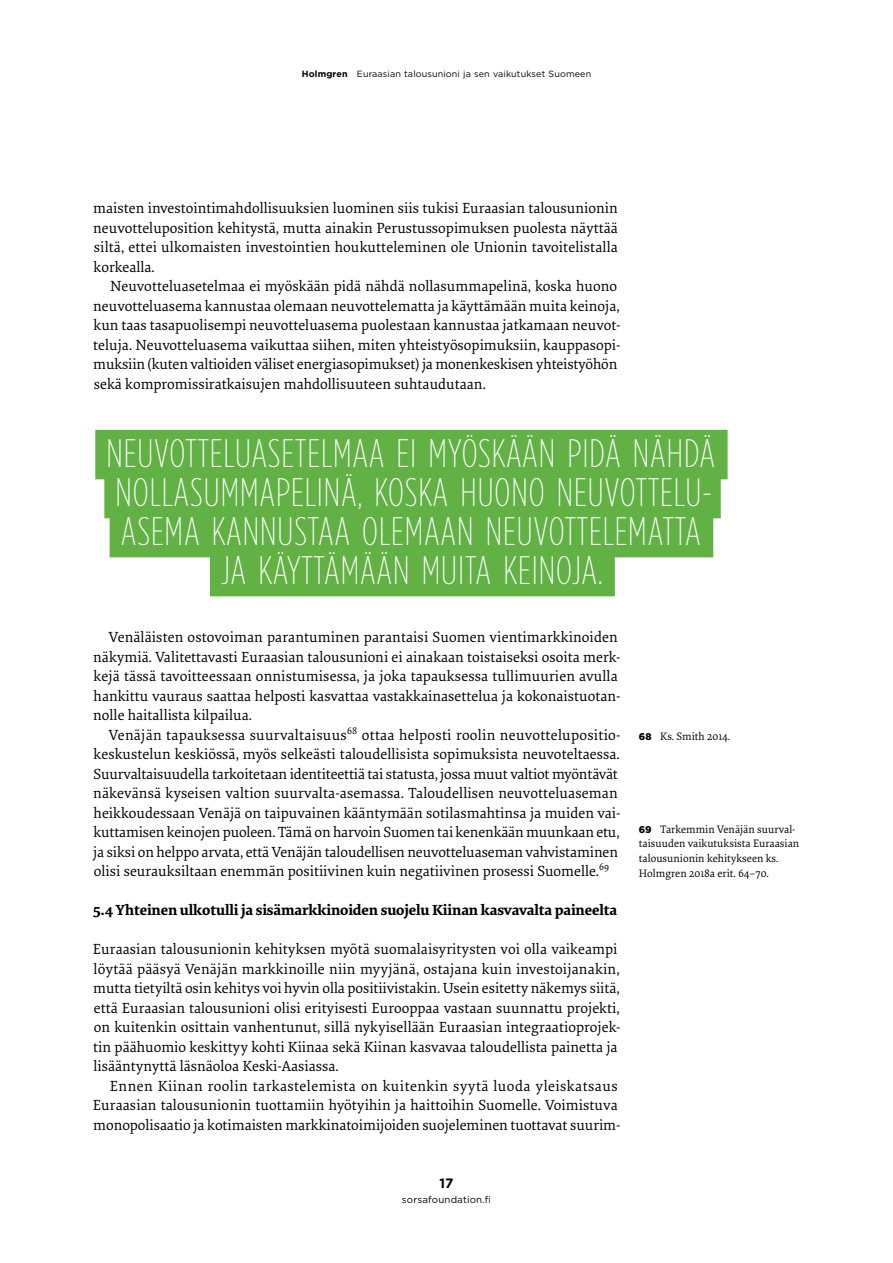
<style>
.page{position:relative;width:893px;height:1263px;background:#fff}
.page>*{position:absolute;margin:0;border:0;box-sizing:border-box;transform-origin:0 0}
.t1{font:200 39.75px/39px "Gotham Condensed";letter-spacing:.025em;color:#fff;text-align:center}
.t2{font:15.3px/19.5px "Elena Basic";color:#000}
.t3{font:700 15.3px "Elena Basic";letter-spacing:-.01em;color:#000}
.t4{font:700 13.5px "Gotham";color:#000}
.t5{font:11.25px/14.7px "Elena Basic";color:#000}
.t6{font:9.75px "Gotham";letter-spacing:.015em;color:#000}
.t7{font:9px "Gotham";letter-spacing:.015em;color:#000}
.s1{font-weight:700}
.s2{font-family:"Gotham";font-weight:900;font-size:9.75px}
</style>
<div class="page">
<div style="left:95px;top:430px;width:633px;height:49px;background:#62b144"></div>
<div style="left:104px;top:469px;width:617px;height:49px;background:#62b144"></div>
<div style="left:110px;top:508px;width:603px;height:49px;background:#62b144"></div>
<div style="left:210px;top:547px;width:405px;height:49px;background:#62b144"></div>
<p class="t7" style="left:302px;top:68px;width:291px"><span class="s1">Holmgren</span> Euraasian talousunioni ja sen vaikutukset Suomeen</p>
<p class="t2" style="left:93px;top:198px;width:526px;text-align:justify">maisten investointimahdollisuuksien luominen siis tukisi Euraasian talousunionin neuvotteluposition kehitystä, mutta ainakin Perustussopimuksen puolesta näyttää siltä, ettei ulkomaisten investointien houkutteleminen ole Unionin tavoitelistalla korkealla.</p>
<p class="t2" style="left:93px;top:276px;width:529px;text-indent:17px">Neuvotteluasetelmaa ei myöskään pidä nähdä nollasummapelinä, koska huono neuvotteluasema kannustaa olemaan neuvottelematta ja käyttämään muita keinoja, kun taas tasapuolisempi neuvotteluasema puolestaan kannustaa jatkamaan neuvot&shy;teluja. Neuvotteluasema vaikuttaa siihen, miten yhteistyösopimuksiin, kauppasopi&shy;muksiin (kuten valtioiden väliset energiasopimukset) ja monenkeskisen yhteistyöhön sekä kompromissiratkaisujen mahdollisuuteen suhtaudutaan.</p>
<h1 class="t1" style="left:106px;top:433px;width:610px">NEUVOTTELUASETELMAA EI MYÖSKÄÄN PIDÄ NÄHDÄ NOLLASUMMAPELINÄ, KOSKA HUONO NEUVOTTELU-ASEMA KANNUSTAA OLEMAAN NEUVOTTELEMATTA JA KÄYTTÄMÄÄN MUITA KEINOJA.</h1>
<p class="t2" style="left:93px;top:627px;width:529px;text-indent:15px">Venäläisten ostovoiman parantuminen parantaisi Suomen vientimarkkinoiden näkymiä. Valitettavasti Euraasian talousunioni ei ainakaan toistaiseksi osoita merk&shy;kejä tässä tavoitteessaan onnistumisessa, ja joka tapauksessa tullimuurien avulla hankittu vauraus saattaa helposti kasvattaa vastakkainasettelua ja kokonaistuotan&shy;nolle haitallista kilpailua.</p>
<p class="t2" style="left:93px;top:724px;width:529px;text-indent:15px">Venäjän tapauksessa suurvaltaisuus<sup>68</sup> ottaa helposti roolin neuvottelupositio&shy;keskustelun keskiössä, myös selkeästi taloudellisista sopimuksista neuvoteltaessa.<br>Suurvaltaisuudella tarkoitetaan identiteettiä tai statusta, jossa muut valtiot myöntävät näkevänsä kyseisen valtion suurvalta-asemassa. Taloudellisen neuvotteluaseman heikkoudessaan Venäjä on taipuvainen kääntymään sotilasmahtinsa ja muiden vai&shy;kuttamisen keinojen puoleen. Tämä on harvoin Suomen tai kenenkään muunkaan etu, ja siksi on helppo arvata, että Venäjän taloudellisen neuvotteluaseman vahvistaminen olisi seurauksiltaan enemmän positiivinen kuin negatiivinen prosessi Suomelle.<sup>69</sup></p>
<p class="t3" style="left:93px;top:899px;width:525px">5.4 Yhteinen ulkotulli ja sisämarkkinoiden suojelu Kiinan kasvavalta paineelta</p>
<p class="t2" style="left:93px;top:939px;width:529px">Euraasian talousunionin kehityksen myötä suomalaisyritysten voi olla vaikeampi löytää pääsyä Venäjän markkinoille niin myyjänä, ostajana kuin investoijanakin, mutta tietyiltä osin kehitys voi hyvin olla positiivistakin. Usein esitetty näkemys siitä, että Euraasian talousunioni olisi erityisesti Eurooppaa vastaan suunnattu projekti, on kuitenkin osittain vanhentunut, sillä nykyisellään Euraasian integraatioprojek&shy;tin päähuomio keskittyy kohti Kiinaa sekä Kiinan kasvavaa taloudellista painetta ja lisääntynyttä läsnäoloa Keski-Aasiassa.</p>
<p class="t2" style="left:93px;top:1075px;width:529px;text-indent:17px">Ennen Kiinan roolin tarkastelemista on kuitenkin syytä luoda yleiskatsaus<br>Euraasian talousunionin tuottamiin hyötyihin ja haittoihin Suomelle. Voimistuva monopolisaatio ja kotimaisten markkinatoimijoiden suojeleminen tuottavat suurim-</p>
<p class="t4" style="left:439px;top:1174px;width:16px">17</p>
<p class="t6" style="left:402px;top:1193px;width:91px">sorsafoundation.fi</p>
<p class="t5" style="left:639px;top:728px;width:93px"><span class="s2">68</span> Ks. Smith 2014.</p>
<p class="t5" style="left:639px;top:821px;width:162px"><span class="s2">69</span> Tarkemmin Venäjän suurval&shy;taisuuden vaikutuksista Euraasian talousunionin kehitykseen ks.<br>Holmgren 2018a erit. 64–70.</p>
</div>
